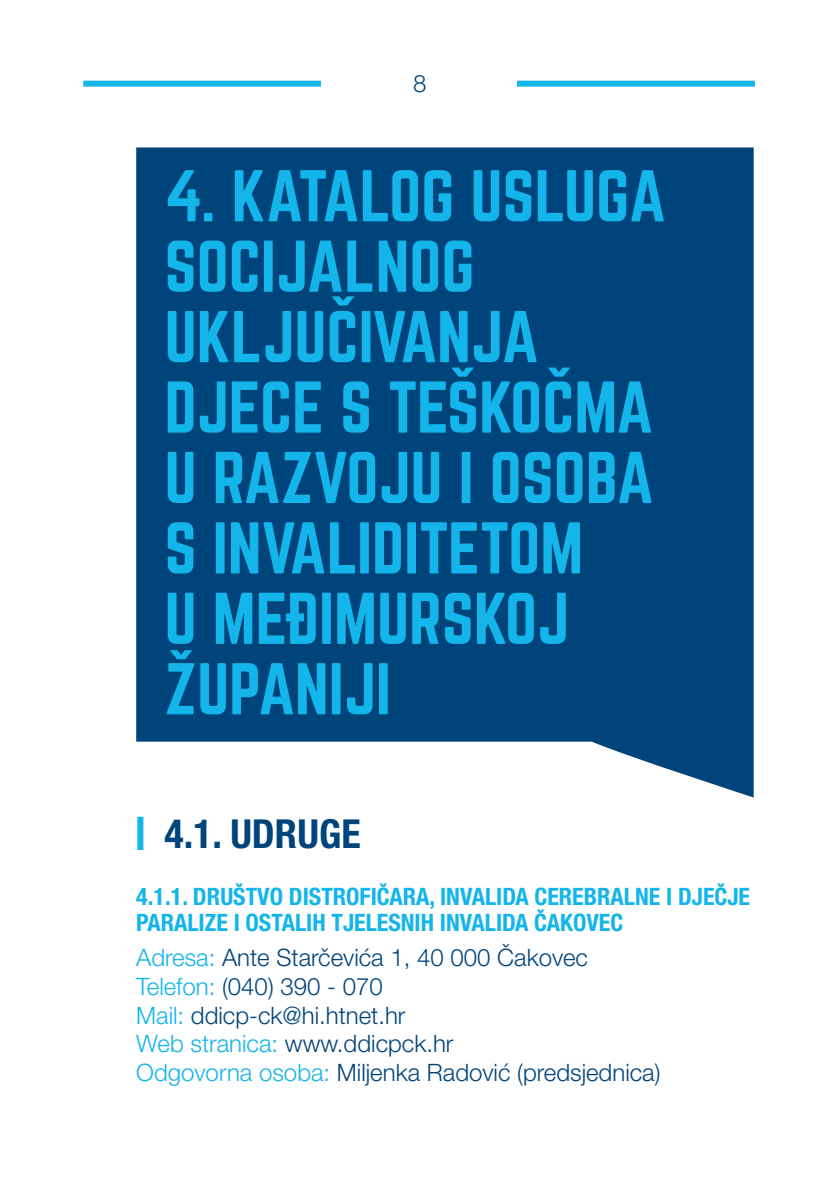
<style>
.page{position:relative;width:840px;height:1191px;background:#fff}
.page>*{position:absolute;margin:0;border:0;box-sizing:border-box;transform-origin:0 0}
.t1{font:64px/70.4px "Norwester";color:#13b5ea}
.t2{font:700 condensed 40px "Helvetica Neue LT Pro";color:#00447c}
.t3{font:300 24px/28.8px "Helvetica Neue LT Pro";color:#00447c}
.t4{font:700 condensed 24px/26.4px "Helvetica Neue LT Pro";color:#13b5ea}
.s1{color:#13b5ea}
</style>
<div class="page">
<div style="left:83px;top:81px;width:671px;height:6px;background:#13b5ea"></div>
<div style="left:321px;top:68px;width:195px;height:36px;background:#fff"></div>
<svg style="left:136px;top:147px;width:617px;height:650px;background:#135285"></svg>
<svg style="left:331px;top:296px;width:23px;height:9px"></svg>
<svg style="left:451px;top:367px;width:22px;height:10px"></svg>
<svg style="left:547px;top:367px;width:23px;height:10px"></svg>
<svg style="left:170px;top:650px;width:22px;height:9px"></svg>
<div style="left:286px;top:613px;width:18px;height:8px;background:#13b5ea"></div>
<div style="left:137px;top:816px;width:6px;height:34px;background:#13b5ea"></div>
<p class="t3" style="left:413px;top:69px;width:15px">8</p>
<h1 class="t1" style="left:164px;top:163px;width:99px">4. KATALO</h1>
<h1 class="t1" style="left:421px;top:163px;width:81px">G USLU</h1>
<h1 class="t1" style="left:595px;top:163px;width:67px">GA</h1>
<h1 class="t1" style="left:164px;top:233px;width:32px">SOCIJALNO</h1>
<h1 class="t1" style="left:441px;top:233px;width:35px">G</h1>
<h1 class="t1" style="left:164px;top:304px;width:32px">UKLJUCIVANJA<br>DJECE</h1>
<h1 class="t1" style="left:340px;top:374px;width:272px">STESKOCMA</h1>
<h1 class="t1" style="left:164px;top:445px;width:81px">U RAZVOJU</h1>
<h1 class="t1" style="left:458px;top:445px;width:192px">IOSOBA</h1>
<h1 class="t1" style="left:164px;top:515px;width:186px">S INVALIDITETOM<br>UMEDIMURSKOJ<br>ZUPANIJI</h1>
<h2 class="t2" style="left:164px;top:810px;width:197px">4.1. UDRUGE</h2>
<p class="t4" style="left:136px;top:882px;width:615px">4.1.1. DRUŠTVO DISTROFIČARA, INVALIDA CEREBRALNE I DJEČJE<br>PARALIZE I OSTALIH TJELESNIH INVALIDA ČAKOVEC</p>
<p class="t3" style="left:136px;top:942px;width:525px"><span class="s1">Adresa:</span> Ante Starčevića 1, 40 000 Čakovec <span class="s1">Telefon:</span> (040) 390 - 070<br><span class="s1">Mail:</span> ddicp-ck@hi.htnet.hr<br><span class="s1">Web stranica:</span> www.ddicpck.hr<br><span class="s1">Odgovorna osoba:</span> Miljenka Radović (predsjednica)</p>
</div>
